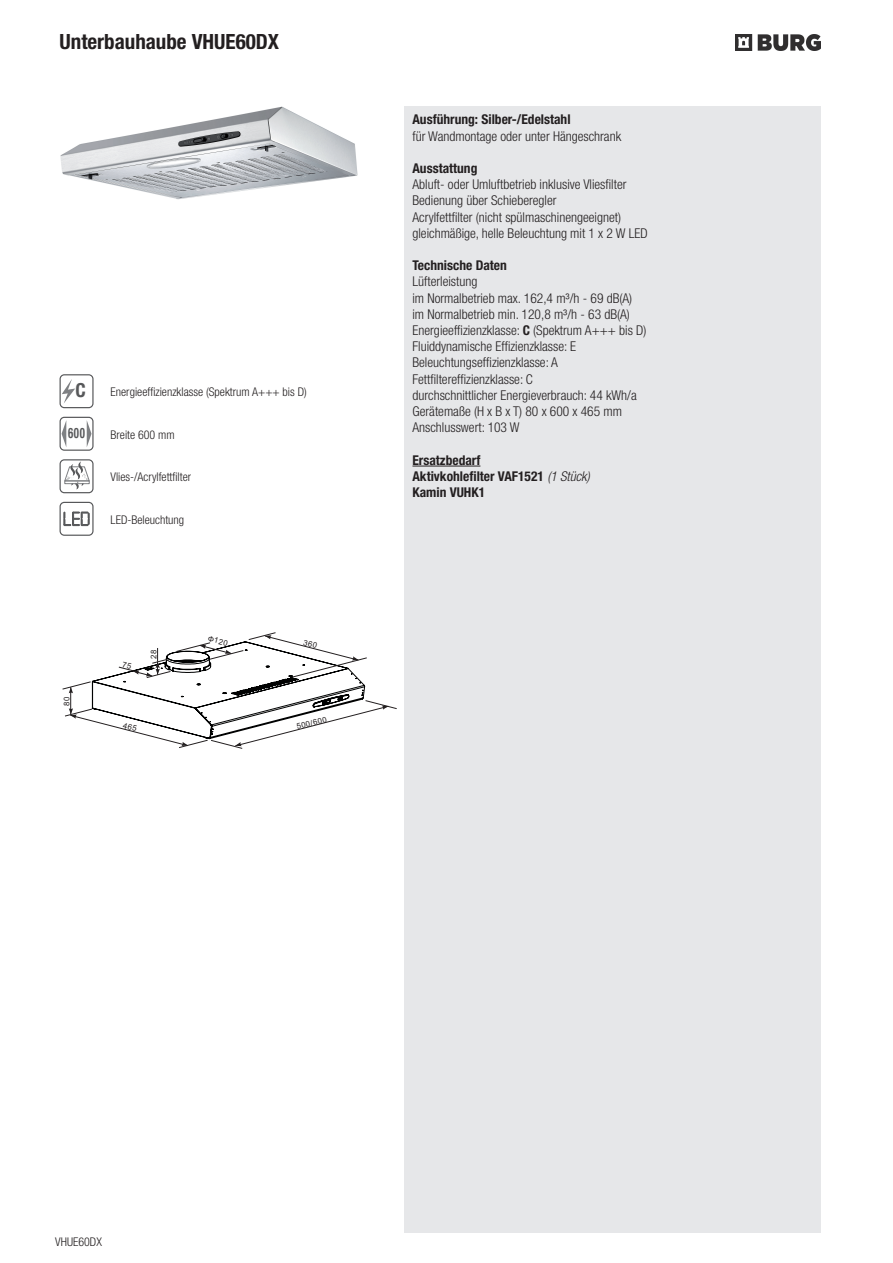
<style>
.page{position:relative;width:893px;height:1263px;background:#fff}
.page>*{position:absolute;margin:0;border:0;box-sizing:border-box;transform-origin:0 0}
.t1{font:700 condensed 21px "Helvetica Neue LT Pro";color:#231f20}
.t2{font:700 condensed 19.2px "Helvetica Neue LT Com";color:#57585a}
.t3{font:700 condensed 14.4px "Helvetica Neue LT Com";color:#57585a;scale:.75 1}
.t4{font:300 condensed 13.5px/16.2px "Helvetica Neue LT Pro";color:#231f20}
.t5{font:700 condensed 13.5px/16.2px "Helvetica Neue LT Pro";color:#231f20}
.t6{font:300 condensed 12px "Helvetica Neue LT Pro";color:#231f20}
.t7{font:7.8px "Arial";color:#231f20}
.s1{font-weight:700}
.s2{font-weight:300;font-style:italic}
</style>
<div class="page">
<div style="left:404px;top:106px;width:417px;height:1127px;background:#e6e7e9"></div>
<hr style="left:412px;top:466px;width:68px;height:1px;background:#231f20">
<img style="left:736px;top:35px;width:85px;height:15px">
<img style="left:60px;top:106px;width:297px;height:94px">
<svg style="left:60px;top:417px;width:34px;height:34px"></svg>
<svg style="left:60px;top:459px;width:34px;height:34px"></svg>
<svg style="left:60px;top:502px;width:34px;height:34px"></svg>
<svg style="left:60px;top:374px;width:34px;height:34px"></svg>
<svg style="left:62px;top:632px;width:335px;height:117px"></svg>
<h1 class="t1" style="left:60px;top:29px;width:221px">Unterbauhaube VHUE60DX</h1>
<h2 class="t2" style="left:76px;top:379px;width:12px">C</h2>
<p class="t6" style="left:111px;top:385px;width:198px">Energieeffizienzklasse (Spektrum A+++ bis D)</p>
<p class="t3" style="left:68px;top:424px;width:24px">600</p>
<p class="t6" style="left:111px;top:427px;width:66px">Breite 600 mm</p>
<p class="t6" style="left:111px;top:470px;width:82px">Vlies-/Acrylfettfilter</p>
<p class="t6" style="left:111px;top:512px;width:75px">LED-Beleuchtung</p>
<p class="t7" style="left:62px;top:706px;width:11px;rotate:-90deg">80</p>
<p class="t7" style="left:149px;top:659px;width:11px;rotate:-90deg">28</p>
<p class="t7" style="left:209px;top:633px;width:22px;rotate:15deg">Ф120</p>
<p class="t7" style="left:295px;top:722px;width:33px;rotate:-15deg">500/600</p>
<p class="t5" style="left:412px;top:112px;width:160px">Ausführung: Silber-/Edelstahl</p>
<p class="t4" style="left:412px;top:128px;width:210px">für Wandmontage oder unter Hängeschrank</p>
<p class="t5" style="left:412px;top:160px;width:66px">Ausstattung</p>
<p class="t4" style="left:412px;top:176px;width:237px">Abluft- oder Umluftbetrieb inklusive Vliesfilter Bedienung über Schieberegler<br>Acrylfettfilter (nicht spülmaschinengeeignet) gleichmäßige, helle Beleuchtung mit 1 x 2 W LED</p>
<p class="t5" style="left:412px;top:257px;width:96px">Technische Daten</p>
<p class="t4" style="left:412px;top:274px;width:235px">Lüfterleistung<br>im Normalbetrieb max. 162,4 m³/h - 69 dB(A) im Normalbetrieb min. 120,8 m³/h - 63 dB(A)<br>Energieeffizienzklasse: <span class="s1">C</span> (Spektrum A+++ bis D)<br>Fluiddynamische Effizienzklasse: E Beleuchtungseffizienzklasse: A Fettfiltereffizienzklasse: C<br>durchschnittlicher Energieverbrauch: 44 kWh/a Gerätemaße (H x B x T) 80 x 600 x 465 mm Anschlusswert: 103 W</p>
<p class="t5" style="left:412px;top:452px;width:179px">Ersatzbedarf<br>Aktivkohlefilter VAF1521 <span class="s2">(1 Stück)<br></span>Kamin VUHK1</p>
<p class="t6" style="left:55px;top:1235px;width:48px">VHUE60DX</p>
</div>
